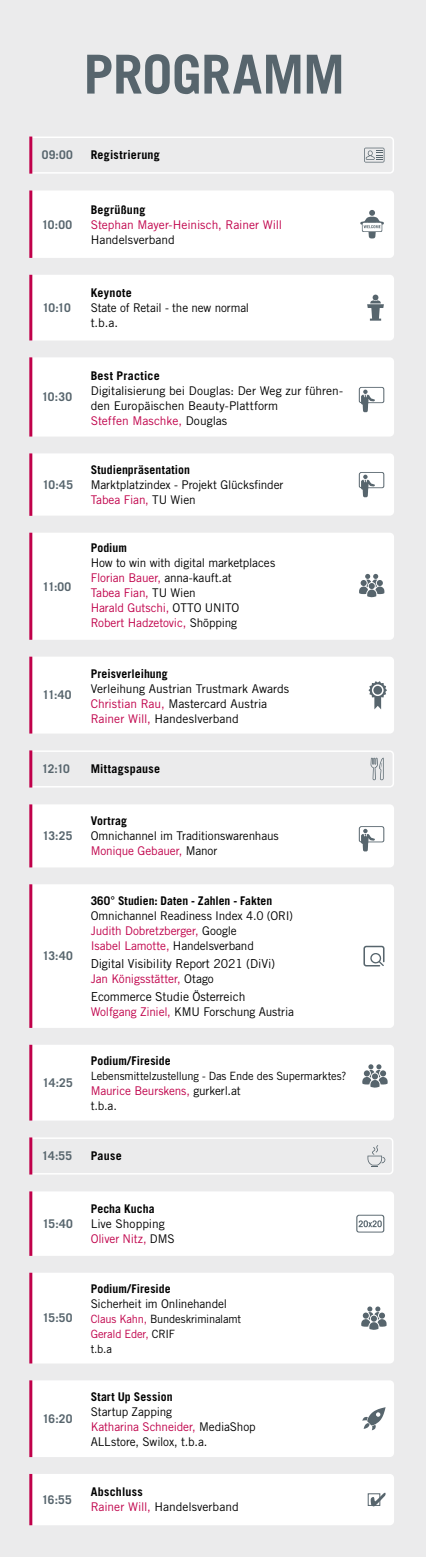
<style>
.page{position:relative;width:426px;height:1557px;background:#fff}
.page>*{position:absolute;margin:0;border:0;box-sizing:border-box;transform-origin:0 0}
.t1{font:700 53.85px "Trade Gothic LT Std";letter-spacing:-.01em;color:#57656d}
.t2{font:12.3px "Trade Gothic LT Std";letter-spacing:-.01em;color:#000}
.t3{font:12px/15px "Trade Gothic LT Std";letter-spacing:-.005em;color:#000}
.t4{font:12px/15px "Trade Gothic LT Std";letter-spacing:-.01em;color:#c0004a}
.t5{font:700 12px "Trade Gothic LT Std";letter-spacing:.01em;color:#000}
.t6{font:700 12px "Trade Gothic LT Std";letter-spacing:-.025em;color:#57656d}
.t7{font:11.4px "Trade Gothic LT Std";letter-spacing:-.015em;color:#000}
.t8{font:11.4px "Trade Gothic LT Std";letter-spacing:-.015em;color:#c0004a}
.s1{color:#000}
.s2{color:#c0004a}
</style>
<div class="page">
<div style="left:0;top:0;width:425px;height:1556px;background:#ebebec"></div>
<div style="left:32px;top:884px;width:361px;height:143px;background:#fff"></div>
<hr style="left:29px;top:884px;width:3px;height:143px;background:#c0004a">
<svg style="left:363px;top:945px;width:21px;height:21px"></svg>
<hr style="left:29px;top:1473px;width:3px;height:52px;background:#c0004a">
<div style="left:31px;top:1473px;width:362px;height:52px;background:#fff"></div>
<hr style="left:29px;top:275px;width:3px;height:65px;background:#c0004a">
<div style="left:32px;top:275px;width:361px;height:65px;background:#fff"></div>
<hr style="left:29px;top:190px;width:3px;height:68px;background:#c0004a">
<div style="left:31px;top:190px;width:362px;height:68px;background:#fff"></div>
<hr style="left:29px;top:136px;width:3px;height:38px;background:#c0004a">
<svg style="left:30px;top:136px;width:364px;height:38px"></svg>
<svg style="left:29px;top:1137px;width:364px;height:38px"></svg>
<div style="left:32px;top:656px;width:361px;height:77px;background:#fff"></div>
<hr style="left:29px;top:656px;width:3px;height:77px;background:#c0004a">
<svg style="left:368px;top:681px;width:18px;height:28px"></svg>
<div style="left:373px;top:686px;width:8px;height:8px;background:#57656d;border-radius:50%"></div>
<div style="left:32px;top:532px;width:361px;height:107px;background:#fff"></div>
<hr style="left:29px;top:532px;width:3px;height:107px;background:#c0004a">
<svg style="left:358px;top:574px;width:26px;height:23px"></svg>
<hr style="left:29px;top:1191px;width:3px;height:64px;background:#c0004a">
<div style="left:31px;top:1191px;width:362px;height:64px;background:#fff"></div>
<hr style="left:29px;top:750px;width:3px;height:37px;background:#c0004a">
<svg style="left:30px;top:750px;width:364px;height:38px"></svg>
<div style="left:32px;top:357px;width:361px;height:79px;background:#fff"></div>
<hr style="left:29px;top:357px;width:3px;height:79px;background:#c0004a">
<svg style="left:358px;top:387px;width:26px;height:25px"></svg>
<hr style="left:29px;top:453px;width:3px;height:63px;background:#c0004a">
<div style="left:31px;top:453px;width:362px;height:62px;background:#fff"></div>
<hr style="left:29px;top:804px;width:3px;height:63px;background:#c0004a">
<div style="left:31px;top:804px;width:362px;height:63px;background:#fff"></div>
<div style="left:32px;top:1044px;width:361px;height:76px;background:#fff"></div>
<hr style="left:29px;top:1044px;width:3px;height:76px;background:#c0004a">
<svg style="left:362px;top:1064px;width:25px;height:23px"></svg>
<div style="left:32px;top:1272px;width:361px;height:91px;background:#fff"></div>
<hr style="left:29px;top:1272px;width:3px;height:91px;background:#c0004a">
<svg style="left:360px;top:1306px;width:26px;height:23px"></svg>
<div style="left:32px;top:1380px;width:361px;height:76px;background:#fff"></div>
<hr style="left:29px;top:1380px;width:3px;height:76px;background:#c0004a">
<svg style="left:362px;top:1406px;width:23px;height:24px"></svg>
<p class="t1" style="left:83px;top:41px;width:263px">PROGRAMM</p>
<p class="t6" style="left:42px;top:148px;width:33px">09:00</p>
<p class="t5" style="left:91px;top:148px;width:71px">Registrierung</p>
<p class="t6" style="left:42px;top:217px;width:32px">10:00</p>
<p class="t6" style="left:42px;top:300px;width:30px">10:10</p>
<p class="t6" style="left:42px;top:389px;width:32px">10:30</p>
<p class="t6" style="left:42px;top:477px;width:32px">10:45</p>
<p class="t6" style="left:42px;top:579px;width:30px">11:00</p>
<p class="t6" style="left:42px;top:687px;width:31px">11:40</p>
<p class="t5" style="left:91px;top:202px;width:56px">Begrüßung</p>
<p class="t4" style="left:91px;top:217px;width:193px">Stephan Mayer-Heinisch, Rainer Will<br><span class="s1">Handelsverband</span></p>
<p class="t5" style="left:91px;top:285px;width:43px">Keynote</p>
<p class="t3" style="left:91px;top:300px;width:160px">State of Retail - the new normal</p>
<p class="t3" style="left:91px;top:315px;width:29px">t.b.a.</p>
<p class="t5" style="left:91px;top:369px;width:70px">Best Practice</p>
<p class="t3" style="left:91px;top:383px;width:253px">Digitalisierung bei Douglas: Der Weg zur führen&shy;den Europäischen Beauty-Plattform</p>
<p class="t4" style="left:91px;top:413px;width:138px">Steffen Maschke, <span class="s1">Douglas</span></p>
<p class="t5" style="left:91px;top:462px;width:101px">Studienpräsentation</p>
<p class="t3" style="left:91px;top:477px;width:194px">Marktplatzindex - Projekt Glücksfinder</p>
<p class="t4" style="left:91px;top:492px;width:106px">Tabea Fian, <span class="s1">TU Wien</span></p>
<p class="t5" style="left:91px;top:540px;width:38px">Podium</p>
<p class="t3" style="left:91px;top:555px;width:186px">How to win with digital marketplaces</p>
<p class="t4" style="left:91px;top:570px;width:150px">Florian Bauer, <span class="s1">anna-kauft.at<br></span>Tabea Fian, <span class="s1">TU Wien<br></span>Harald Gutschi, <span class="s1">OTTO UNITO<br></span>Robert Hadzetovic, <span class="s1">Shöpping</span></p>
<p class="t5" style="left:91px;top:666px;width:78px">Preisverleihung</p>
<p class="t3" style="left:91px;top:681px;width:200px">Verleihung Austrian Trustmark Awards</p>
<p class="t3" style="left:91px;top:696px;width:178px"><span class="s2">Christian Rau,</span> Mastercard Austria</p>
<p class="t3" style="left:91px;top:711px;width:149px"><span class="s2">Rainer Will,</span> Handeslverband</p>
<p class="t6" style="left:42px;top:761px;width:30px">12:10</p>
<p class="t5" style="left:91px;top:761px;width:71px">Mittagspause</p>
<p class="t6" style="left:42px;top:828px;width:31px">13:25</p>
<p class="t6" style="left:42px;top:948px;width:32px">13:40</p>
<p class="t6" style="left:42px;top:1075px;width:32px">14:25</p>
<p class="t5" style="left:91px;top:813px;width:38px">Vortrag</p>
<p class="t3" style="left:91px;top:828px;width:189px">Omnichannel im Traditionswarenhaus</p>
<p class="t4" style="left:91px;top:843px;width:128px">Monique Gebauer, <span class="s1">Manor</span></p>
<p class="t5" style="left:91px;top:893px;width:183px">360° Studien: Daten - Zahlen - Fakten</p>
<p class="t3" style="left:91px;top:907px;width:204px">Omnichannel Readiness Index 4.0 (ORI)</p>
<p class="t4" style="left:91px;top:922px;width:147px">Judith Dobretzberger, <span class="s1">Google</span></p>
<p class="t4" style="left:91px;top:937px;width:164px">Isabel Lamotte, <span class="s1">Handelsverband</span></p>
<p class="t2" style="left:91px;top:956px;width:186px">Digital Visibility Report 2021 (DiVi)</p>
<p class="t4" style="left:91px;top:970px;width:124px">Jan Königsstätter, <span class="s1">Otago</span></p>
<p class="t2" style="left:91px;top:989px;width:156px">Ecommerce Studie Österreich</p>
<p class="t3" style="left:91px;top:1003px;width:204px"><span class="s2">Wolfgang Ziniel,</span> KMU Forschung Austria</p>
<p class="t5" style="left:91px;top:1053px;width:81px">Podium/Fireside</p>
<p class="t7" style="left:91px;top:1069px;width:257px">Lebensmittelzustellung - Das Ende des Supermarktes?</p>
<p class="t4" style="left:91px;top:1083px;width:151px">Maurice Beurskens, <span class="s1">gurkerl.at</span></p>
<p class="t3" style="left:91px;top:1098px;width:28px">t.b.a.</p>
<p class="t6" style="left:42px;top:1148px;width:32px">14:55</p>
<p class="t5" style="left:91px;top:1148px;width:33px">Pause</p>
<p class="t6" style="left:42px;top:1216px;width:32px">15:40</p>
<p class="t6" style="left:42px;top:1310px;width:32px">15:50</p>
<p class="t6" style="left:42px;top:1411px;width:32px">16:20</p>
<p class="t6" style="left:42px;top:1492px;width:32px">16:55</p>
<p class="t5" style="left:91px;top:1201px;width:65px">Pecha Kucha</p>
<p class="t3" style="left:91px;top:1215px;width:75px">Live Shopping</p>
<p class="t4" style="left:91px;top:1230px;width:85px">Oliver Nitz, <span class="s1">DMS</span></p>
<p class="t5" style="left:91px;top:1280px;width:81px">Podium/Fireside</p>
<p class="t3" style="left:91px;top:1295px;width:138px">Sicherheit im Onlinehandel</p>
<p class="t7" style="left:91px;top:1311px;width:152px"><span class="s2">Claus Kahn,</span> Bundeskriminalamt</p>
<p class="t8" style="left:91px;top:1326px;width:86px">Gerald Eder, <span class="s1">CRIF</span></p>
<p class="t7" style="left:91px;top:1341px;width:23px">t.b.a</p>
<p class="t5" style="left:91px;top:1389px;width:83px">Start Up Session</p>
<p class="t3" style="left:91px;top:1404px;width:83px">Startup Zapping</p>
<p class="t4" style="left:91px;top:1419px;width:166px">Katharina Schneider, <span class="s1">MediaShop</span></p>
<p class="t3" style="left:91px;top:1434px;width:118px">ALLstore, Swilox, t.b.a.</p>
<p class="t5" style="left:91px;top:1484px;width:54px">Abschluss</p>
<p class="t3" style="left:91px;top:1499px;width:149px"><span class="s2">Rainer Will,</span> Handelsverband</p>
</div>
